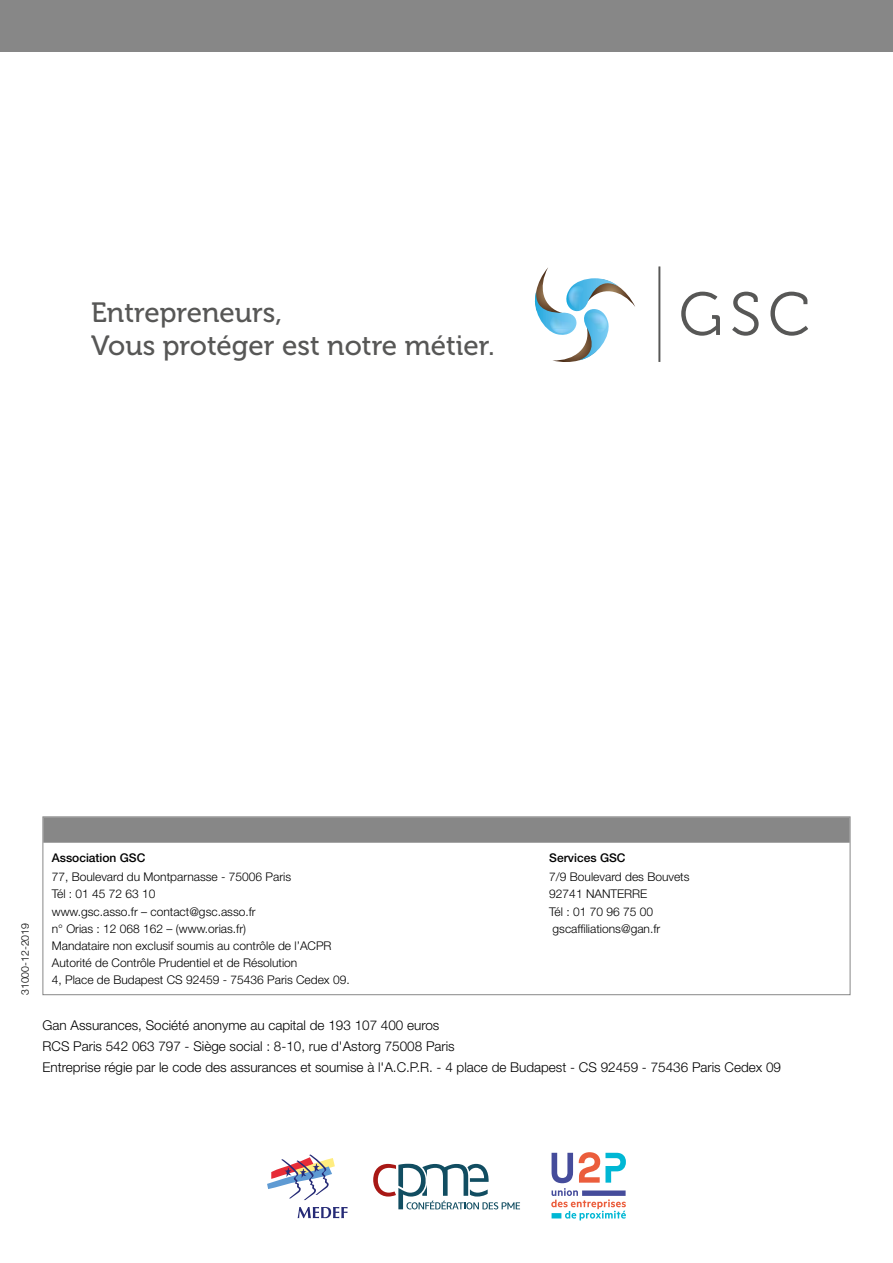
<style>
.page{position:relative;width:893px;height:1263px;background:#fff}
.page>*{position:absolute;margin:0;border:0;box-sizing:border-box;transform-origin:0 0}
.t1{font:27.75px/33.3px "Museo 500";color:#575756}
.t2{font:300 13.5px/21px "Helvetica Neue LT Std";color:#000}
.t3{font:300 12px/17.1px "Helvetica Neue LT Std";color:#000}
.t4{font:500 12px "Helvetica Neue LT Std";color:#000}
.t5{font:300 10.5px "Helvetica Neue LT Std";color:#000}
</style>
<div class="page">
<div style="left:0;top:0;width:893px;height:51px;background:#878787"></div>
<div style="left:43px;top:817px;width:807px;height:26px;background:#878787"></div>
<div style="left:43px;top:816px;width:807px;height:179px;border:1px solid #878787"></div>
<svg style="left:551px;top:1152px;width:75px;height:68px"></svg>
<svg style="left:267px;top:1154px;width:68px;height:46px"></svg>
<svg style="left:298px;top:1207px;width:50px;height:11px"></svg>
<svg style="left:373px;top:1164px;width:147px;height:45px"></svg>
<svg style="left:681px;top:292px;width:39px;height:44px"></svg>
<svg style="left:732px;top:292px;width:27px;height:44px"></svg>
<svg style="left:770px;top:292px;width:38px;height:44px"></svg>
<img style="left:618px;top:286px;width:17px;height:21px">
<img style="left:568px;top:278px;width:50px;height:34px">
<img style="left:553px;top:352px;width:28px;height:10px">
<img style="left:579px;top:309px;width:30px;height:51px">
<img style="left:536px;top:267px;width:12px;height:24px">
<img style="left:535px;top:291px;width:42px;height:44px">
<hr style="left:658px;top:266px;width:2px;height:96px;background:#575756">
<img style="left:569px;top:286px;width:12px;height:24px">
<svg style="left:585px;top:314px;width:3px;height:5px"></svg>
<img style="left:550px;top:317px;width:25px;height:12px">
<img style="left:588px;top:312px;width:19px;height:17px">
<img style="left:552px;top:329px;width:19px;height:4px">
<svg style="left:597px;top:329px;width:9px;height:4px"></svg>
<h1 class="t1" style="left:91px;top:296px;width:405px">Entrepreneurs,<br>Vous protéger est notre métier.</h1>
<p class="t5" style="left:19px;top:995px;width:73px;rotate:-90deg">31000-12-2019</p>
<p class="t4" style="left:52px;top:850px;width:95px">Association GSC</p>
<p class="t4" style="left:549px;top:850px;width:78px">Services GSC</p>
<p class="t3" style="left:52px;top:868px;width:241px">77, Boulevard du Montparnasse - 75006 Paris</p>
<p class="t3" style="left:549px;top:868px;width:142px">7/9 Boulevard des Bouvets</p>
<p class="t3" style="left:52px;top:885px;width:105px">Tél : 01 45 72 63 10</p>
<p class="t3" style="left:549px;top:885px;width:100px">92741 NANTERRE</p>
<p class="t3" style="left:52px;top:902px;width:205px">www.gsc.asso.fr – contact@gsc.asso.fr</p>
<p class="t3" style="left:549px;top:902px;width:105px">Tél : 01 70 96 75 00</p>
<p class="t3" style="left:52px;top:919px;width:196px">n° Orias : 12 068 162 – (www.orias.fr)</p>
<p class="t3" style="left:553px;top:919px;width:109px">gscaffiliations@gan.fr</p>
<p class="t3" style="left:52px;top:937px;width:299px">Mandataire non exclusif soumis au contrôle de l’ACPR<br>Autorité de Contrôle Prudentiel et de Résolution<br>4, Place de Budapest CS 92459 - 75436 Paris Cedex 09.</p>
<p class="t2" style="left:43px;top:1015px;width:740px">Gan Assurances, Société anonyme au capital de 193 107 400 euros<br>RCS Paris 542 063 797 - Siège social : 8-10, rue d'Astorg 75008 Paris<br>Entreprise régie par le code des assurances et soumise à l'A.C.P.R. - 4 place de Budapest - CS 92459 - 75436 Paris Cedex 09</p>
</div>
